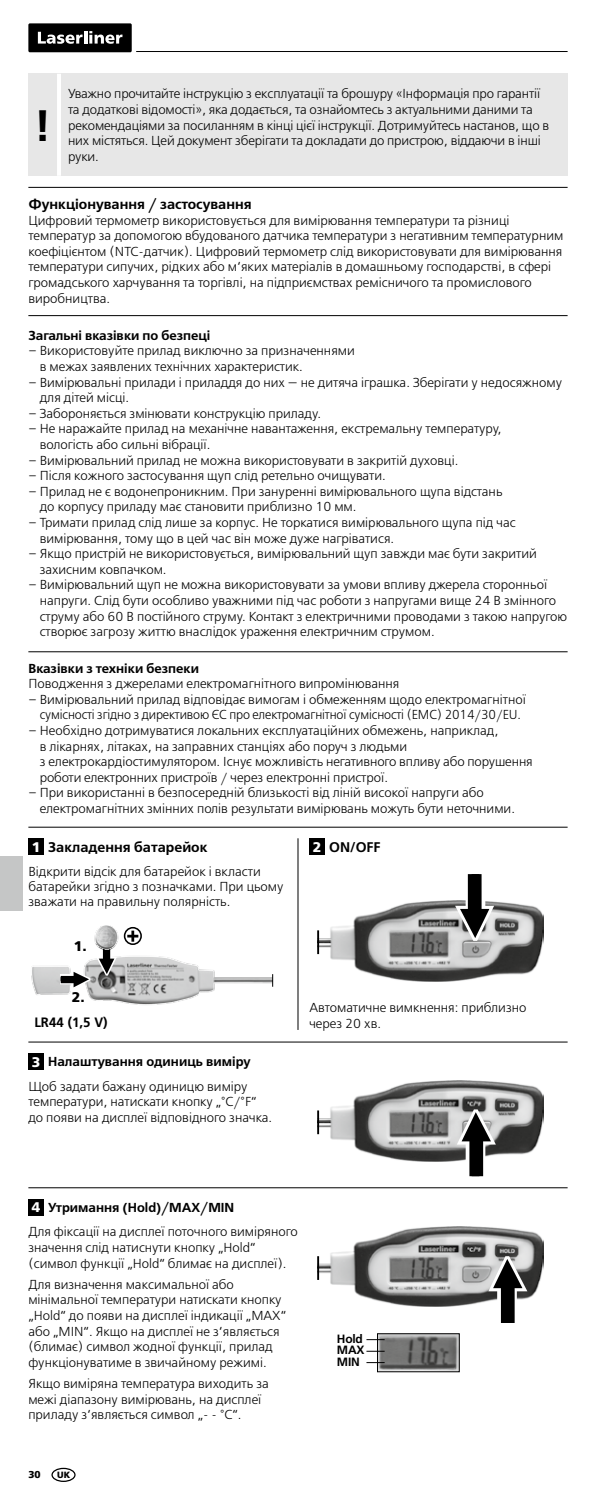
<style>
.page{position:relative;width:596px;height:1497px;background:#fff}
.page>*{position:absolute;margin:0;border:0;box-sizing:border-box;transform-origin:0 0}
.t1{font:700 44px "Frutiger LT Com";color:#000}
.t2{font:600 14px "Free Set";color:#000}
.t3{font:700 14px "Frutiger LT Com";color:#000}
.t4{font:900 14px "Frutiger LT Com";color:#000}
.t5{font:900 14px "Frutiger LT Com";color:#fff}
.t6{font:700 13.6px "Frutiger LT Com";color:#000}
.t7{font:300 13px/15.6px "Free Set";color:#000}
.t8{font:600 13px "Free Set";color:#000}
.t9{font:700 12px/11.4px "Frutiger LT Com";letter-spacing:-.02em;color:#000}
.t10{font:900 12px "Frutiger LT Com";color:#fff}
.t11{font:900 10px "Frutiger LT Com";color:#000}
.t12{font:900 9px "Frutiger LT Com";color:#000}
.s1{font-family:"Frutiger LT Com";font-weight:900;font-size:12px;color:#fff}
</style>
<div class="page">
<div style="left:28px;top:23px;width:104px;height:29px;background:#000;border-radius:2px"></div>
<svg style="left:38px;top:31px;width:84px;height:13px"></svg>
<hr style="left:136px;top:51px;width:431px;height:1px;background:#000">
<div style="left:51px;top:1467px;width:24px;height:15px;border:1px solid #000;border-radius:50%"></div>
<div style="left:0;top:856px;width:23px;height:55px;background:#c5c6c6"></div>
<div style="left:28px;top:74px;width:539px;height:102px;background:#e7e7e7"></div>
<hr style="left:57px;top:74px;width:4px;height:102px;background:#fff">
<hr style="left:28px;top:187px;width:539px;height:1px;background:#000">
<hr style="left:28px;top:315px;width:539px;height:1px;background:#000">
<hr style="left:28px;top:827px;width:539px;height:1px;background:#000">
<hr style="left:28px;top:1042px;width:539px;height:1px;background:#000">
<hr style="left:28px;top:1187px;width:539px;height:1px;background:#000">
<hr style="left:28px;top:651px;width:539px;height:1px;background:#000">
<img style="left:317px;top:901px;width:226px;height:80px">
<hr style="left:317px;top:930px;width:2px;height:24px;background:#000">
<svg style="left:455px;top:874px;width:39px;height:67px"></svg>
<img style="left:317px;top:1081px;width:226px;height:80px">
<img style="left:319px;top:1226px;width:224px;height:81px">
<hr style="left:317px;top:1110px;width:2px;height:24px;background:#000">
<hr style="left:317px;top:1256px;width:2px;height:24px;background:#000">
<svg style="left:456px;top:1109px;width:39px;height:67px"></svg>
<svg style="left:488px;top:1256px;width:39px;height:67px"></svg>
<img style="left:31px;top:956px;width:241px;height:49px">
<svg style="left:127px;top:930px;width:11px;height:11px"></svg>
<div style="left:124px;top:927px;width:18px;height:18px;border:2px solid #000;border-radius:50%"></div>
<svg style="left:96px;top:950px;width:21px;height:25px"></svg>
<svg style="left:61px;top:969px;width:29px;height:21px"></svg>
<img style="left:94px;top:925px;width:30px;height:25px">
<svg style="left:272px;top:974px;width:1px;height:13px"></svg>
<img style="left:379px;top:1335px;width:78px;height:35px">
<div style="left:377px;top:1333px;width:82px;height:39px;border:1px solid #000"></div>
<svg style="left:366px;top:1339px;width:18px;height:1px"></svg>
<svg style="left:366px;top:1350px;width:18px;height:1px"></svg>
<svg style="left:366px;top:1362px;width:18px;height:1px"></svg>
<div style="left:28px;top:838px;width:16px;height:16px;background:#000"></div>
<div style="left:28px;top:1053px;width:16px;height:16px;background:#000"></div>
<div style="left:28px;top:1199px;width:16px;height:16px;background:#000"></div>
<div style="left:309px;top:838px;width:16px;height:16px;background:#000"></div>
<hr style="left:297px;top:838px;width:1px;height:192px;background:#000">
<h1 class="t1" style="left:34px;top:100px;width:19px">!</h1>
<p class="t7" style="left:68px;top:86px;width:482px">Уважно прочитайте інструкцію з експлуатації та брошуру «Інформація про гарантії та додаткові відомості», яка додається, та ознайомтесь з актуальними даними та рекомендаціями за посиланням в кінці цієї інструкції. Дотримуйтесь настанов, що в них містяться. Цей документ зберігати та докладати до пристрою, віддаючи в інші руки.</p>
<p class="t2" style="left:28px;top:196px;width:225px">Функціонування / застосування</p>
<p class="t7" style="left:28px;top:213px;width:536px">Цифровий термометр використовується для вимірювання температури та різниці температур за допомогою вбудованого датчика температури з негативним температурним коефіцієнтом (NTC-датчик). Цифровий термометр слід використовувати для вимірювання температури сипучих, рідких або м‘яких матеріалів в домашньому господарстві, в сфері громадського харчування та торгівлі, на підприємствах ремісничого та промислового виробництва.</p>
<p class="t8" style="left:28px;top:327px;width:183px">Загальні вказівки по безпеці</p>
<p class="t7" style="left:40px;top:343px;width:316px;text-indent:-11px">– Використовуйте прилад виключно за призначеннями в межах заявлених технічних характеристик.</p>
<p class="t7" style="left:40px;top:375px;width:523px;text-indent:-11px">– Вимірювальні прилади і приладдя до них — не дитяча іграшка. Зберігати у недосяжному для дітей місці.</p>
<p class="t7" style="left:28px;top:406px;width:294px">– Забороняється змінювати конструкцію приладу.</p>
<p class="t7" style="left:40px;top:421px;width:463px;text-indent:-11px">– Не наражайте прилад на механічне навантаження, екстремальну температуру, вологість або сильні вібрації.</p>
<p class="t7" style="left:28px;top:453px;width:431px">– Вимірювальний прилад не можна використовувати в закритій духовці.</p>
<p class="t7" style="left:28px;top:468px;width:358px">– Після кожного застосування щуп слід ретельно очищувати.</p>
<p class="t7" style="left:40px;top:484px;width:464px;text-indent:-11px">– Прилад не є водонепроникним. При зануренні вимірювального щупа відстань до корпусу приладу має становити приблизно 10 мм.</p>
<p class="t7" style="left:40px;top:515px;width:477px;text-indent:-11px">– Тримати прилад слід лише за корпус. Не торкатися вимірювального щупа під час вимірювання, тому що в цей час він може дуже нагріватися.</p>
<p class="t7" style="left:40px;top:546px;width:498px;text-indent:-11px">– Якщо пристрій не використовується, вимірювальний щуп завжди має бути закритий захисним ковпачком.</p>
<p class="t7" style="left:40px;top:577px;width:528px;text-indent:-11px">– Вимірювальний щуп не можна використовувати за умови впливу джерела сторонньої напруги. Слід бути особливо уважними під час роботи з напругами вище 24 В змінного струму або 60 В постійного струму. Контакт з електричними проводами з такою напругою створює загрозу життю внаслідок ураження електричним струмом.</p>
<p class="t8" style="left:28px;top:660px;width:172px">Вказівки з техніки безпеки</p>
<p class="t7" style="left:28px;top:676px;width:372px">Поводження з джерелами електромагнітного випромінювання</p>
<p class="t7" style="left:28px;top:692px;width:498px;text-align:center">– Вимірювальний прилад відповідає вимогам і обмеженням щодо електромагнітної сумісності згідно з директивою ЄС про електромагнітної сумісності (EMC) 2014/30/EU.</p>
<p class="t7" style="left:40px;top:723px;width:494px;text-indent:-11px">– Необхідно дотримуватися локальних експлуатаційних обмежень, наприклад,<br>в лікарнях, літаках, на заправних станціях або поруч з людьми<br>з електрокардіостимулятором. Існує можливість негативного впливу або порушення роботи електронних пристроїв / через електронні пристрої.</p>
<p class="t7" style="left:40px;top:785px;width:476px;text-indent:-11px">– При використанні в безпосередній близькості від ліній високої напруги або електромагнітних змінних полів результати вимірювань можуть бути неточними.</p>
<p class="t2" style="left:32px;top:838px;width:177px"><span class="s1">1</span> Закладення батарейок</p>
<p class="t10" style="left:312px;top:838px;width:9px">1</p>
<p class="t5" style="left:313px;top:838px;width:10px">2</p>
<p class="t5" style="left:32px;top:838px;width:10px">1</p>
<p class="t3" style="left:329px;top:838px;width:53px">ON/OFF</p>
<p class="t7" style="left:28px;top:864px;width:256px;line-height:15px">Відкрити відсік для батарейок і вкласти батарейки згідно з позначками. При цьому зважати на правильну полярність.</p>
<p class="t4" style="left:74px;top:937px;width:14px">1.</p>
<p class="t4" style="left:72px;top:988px;width:14px">2.</p>
<p class="t6" style="left:34px;top:1014px;width:75px">LR44 (1,5 V)</p>
<p class="t5" style="left:32px;top:1053px;width:10px">3</p>
<p class="t8" style="left:48px;top:1054px;width:204px">Налаштування одиниць виміру</p>
<p class="t7" style="left:28px;top:1078px;width:245px">Щоб задати бажану одиницю виміру температури, натискати кнопку „°C/°F“ до появи на дисплеї відповідного значка.</p>
<p class="t7" style="left:309px;top:1000px;width:218px">Автоматичне вимкнення: приблизно через 20 хв.</p>
<p class="t5" style="left:32px;top:1199px;width:10px">4</p>
<p class="t8" style="left:48px;top:1199px;width:187px">Утримання (Hold)/MAX/MIN</p>
<p class="t7" style="left:28px;top:1224px;width:271px">Для фіксації на дисплеї поточного виміряного значення слід натиснути кнопку „Hold“ (символ функції „Hold“ блимає на дисплеї).</p>
<p class="t7" style="left:28px;top:1276px;width:259px">Для визначення максимальної або мінімальної температури натискати кнопку „Hold“ до появи на дисплеї індикації „MAX“ або „MIN“. Якщо на дисплеї не з‘являється (блимає) символ жодної функції, прилад функціонуватиме в звичайному режимі.</p>
<p class="t7" style="left:28px;top:1376px;width:242px">Якщо виміряна температура виходить за межі діапазону вимірювань, на дисплеї приладу з‘являється символ „- - °C“.</p>
<p class="t11" style="left:28px;top:1468px;width:14px">30</p>
<p class="t12" style="left:57px;top:1469px;width:15px">UK</p>
<p class="t9" style="left:337px;top:1333px;width:29px">Hold<br>MAX<br>MIN</p>
</div>
